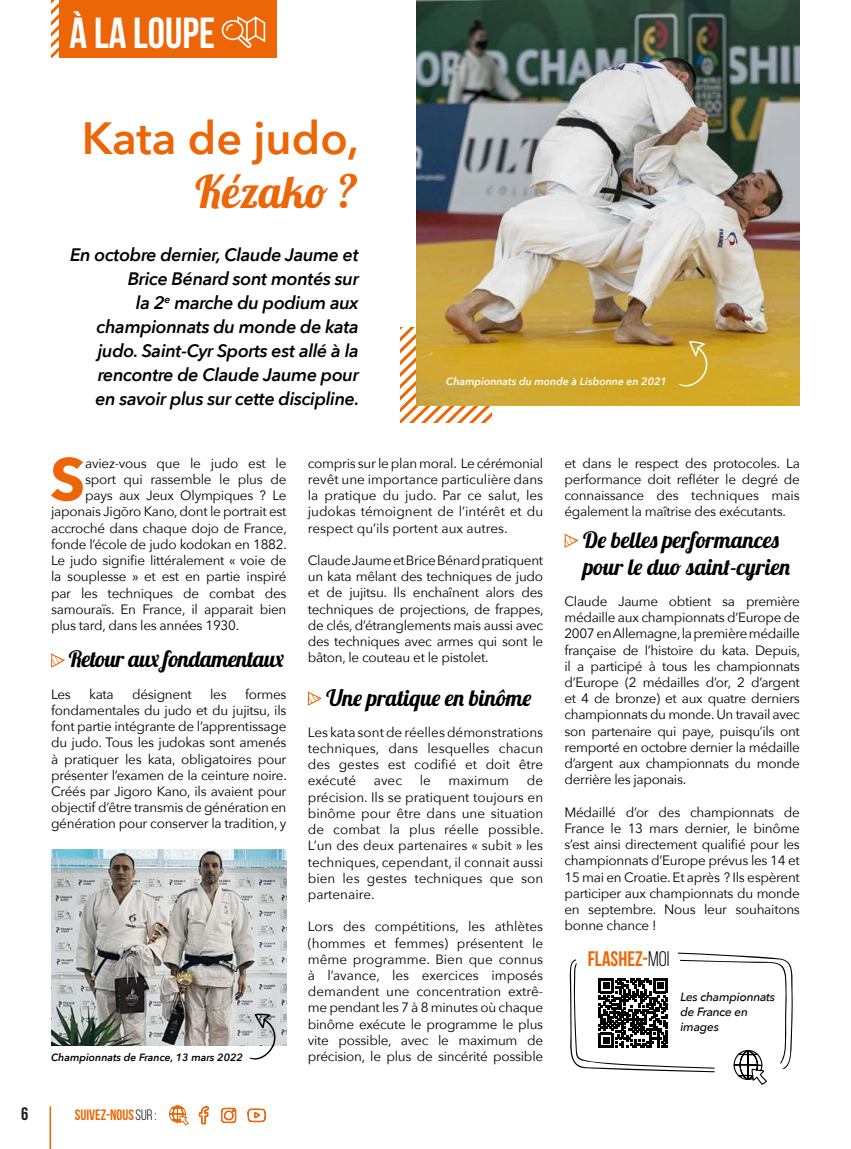
<style>
.page{position:relative;width:851px;height:1149px;background:#fff}
.page>*{position:absolute;margin:0;border:0;box-sizing:border-box;transform-origin:0 0}
.t1{font:700 59.25px "Avenir Next";color:#ec6607}
.t2{font:600 45px "Avenir Next";color:#ec6607}
.t3{font:45px "Lobster";color:#ec6607}
.t4{font:700 43.5px "Bebas Neue";color:#fff}
.t5{font:22.5px/27px "Lobster";color:#000}
.t6{font:22.5px "Lobster";letter-spacing:-.02em;color:#000}
.t7{font:700 21px "Bebas Neue";color:#ec6607}
.t8{font:italic 600 18px/24px "Avenir Next";letter-spacing:-.02em;color:#000;text-align:right}
.t9{font:700 18px "Bebas Neue";color:#000}
.t10{font:700 15px "Bebas Neue";color:#ec6607}
.t11{font:13.5px/16.2px "Avenir Next";letter-spacing:-.02em;color:#000;text-align:justify}
.t12{font:13.5px "Avenir Next";color:#000}
.t13{font:italic 500 12px/15px "Avenir Next";letter-spacing:-.02em;color:#000}
.t14{font:italic 600 10.5px "Avenir Next";color:#fff}
.t15{font:italic 600 10.5px "Avenir Next";color:#000}
.s1{font-weight:400;color:#000}
</style>
<div class="page">
<svg style="left:400px;top:328px;width:92px;height:94px"></svg>
<img style="left:417px;top:0;width:382px;height:405px">
<svg style="left:51px;top:653px;width:14px;height:14px"></svg>
<svg style="left:308px;top:691px;width:13px;height:14px"></svg>
<svg style="left:564px;top:533px;width:14px;height:14px"></svg>
<div style="left:60px;top:0;width:217px;height:21px;background:#ec6607"></div>
<div style="left:60px;top:5px;width:217px;height:52px;background:#ec6607"></div>
<svg style="left:51px;top:0;width:9px;height:57px"></svg>
<svg style="left:221px;top:16px;width:45px;height:32px"></svg>
<hr style="left:50px;top:1106px;width:1px;height:42px;background:#ec6607">
<svg style="left:199px;top:1106px;width:10px;height:18px"></svg>
<svg style="left:221px;top:1107px;width:15px;height:15px"></svg>
<svg style="left:247px;top:1108px;width:19px;height:13px"></svg>
<svg style="left:169px;top:1105px;width:20px;height:19px"></svg>
<svg style="left:569px;top:952px;width:224px;height:133px"></svg>
<img style="left:51px;top:849px;width:235px;height:196px">
<svg style="left:249px;top:1013px;width:29px;height:47px"></svg>
<svg style="left:678px;top:341px;width:31px;height:49px;background:#d3ad39"></svg>
<h3 class="t4" style="left:70px;top:9px;width:147px">À LA LOUPE</h3>
<h2 class="t2" style="left:82px;top:99px;width:279px">Kata de judo,</h2>
<h2 class="t3" style="left:195px;top:162px;width:164px">Kézako ?</h2>
<h3 class="t8" style="left:70px;top:242px;width:291px">En octobre dernier, Claude Jaume et<br>Brice Bénard sont montés sur<br>la 2<sup>e</sup> marche du podium aux championnats du monde de kata judo. Saint-Cyr Sports est allé à la rencontre de Claude Jaume pour<br>en savoir plus sur cette discipline.</h3>
<p class="t14" style="left:446px;top:372px;width:222px">Championnats du monde à Lisbonne en 2021</p>
<h1 class="t1" style="left:50px;top:428px;width:37px">S</h1>
<p class="t11" style="left:85px;top:454px;width:203px">aviez-vous que le judo est le</p>
<p class="t11" style="left:85px;top:470px;width:203px">sport qui rassemble le plus de</p>
<p class="t11" style="left:85px;top:486px;width:203px">pays aux Jeux Olympiques ? Le</p>
<p class="t11" style="left:51px;top:503px;width:237px">japonais Jigōro Kano, dont le portrait est</p>
<p class="t11" style="left:51px;top:519px;width:237px">accroché dans chaque dojo de France,</p>
<p class="t11" style="left:51px;top:535px;width:237px">fonde l’école de judo kodokan en 1882.</p>
<p class="t11" style="left:51px;top:551px;width:237px">Le judo signifie littéralement « voie de</p>
<p class="t11" style="left:51px;top:567px;width:237px">la souplesse » et est en partie inspiré</p>
<p class="t11" style="left:51px;top:584px;width:237px">par les techniques de combat des</p>
<p class="t11" style="left:51px;top:600px;width:237px">samouraïs. En France, il apparait bien</p>
<p class="t11" style="left:51px;top:616px;width:190px">plus tard, dans les années 1930.</p>
<h3 class="t6" style="left:69px;top:644px;width:217px">Retour aux fondamentaux</h3>
<p class="t11" style="left:51px;top:685px;width:21px">Les</p>
<p class="t11" style="left:89px;top:685px;width:26px">kata</p>
<p class="t11" style="left:132px;top:685px;width:61px">désignent</p>
<p class="t11" style="left:210px;top:685px;width:18px">les</p>
<p class="t11" style="left:51px;top:685px;width:237px;text-indent:194px">formes fondamentales du judo et du jujitsu, ils font partie intégrante de l’apprentissage du judo. Tous les judokas sont amenés à pratiquer les kata, obligatoires pour présenter l’examen de la ceinture noire.<br>Créés par Jigoro Kano, ils avaient pour objectif d’être transmis de génération en génération pour conserver la tradition, y</p>
<p class="t15" style="left:51px;top:1048px;width:193px">Championnats de France, 13 mars 2022</p>
<h3 class="t9" style="left:21px;top:1103px;width:9px">6</h3>
<p class="t10" style="left:75px;top:1106px;width:83px">SUIVEZ-NOUS<span class="s1">SUR :</span></p>
<p class="t11" style="left:308px;top:454px;width:237px">compris sur le plan moral. Le cérémonial revêt une importance particulière dans la pratique du judo. Par ce salut, les judokas témoignent de l’intérêt et du respect qu’ils portent aux autres.</p>
<p class="t11" style="left:308px;top:551px;width:237px">Claude Jaume et Brice Bénard pratiquent un kata mêlant des techniques de judo et de jujitsu. Ils enchaînent alors des techniques de projections, de frappes, de clés, d’étranglements mais aussi avec des techniques avec armes qui sont le bâton, le couteau et le pistolet.</p>
<h3 class="t5" style="left:326px;top:683px;width:207px">Une pratique en binôme</h3>
<p class="t11" style="left:308px;top:723px;width:237px">Les kata sont de réelles démonstrations techniques, dans lesquelles chacun des gestes est codifié et doit être exécuté</p>
<p class="t11" style="left:308px;top:771px;width:237px;text-indent:219px">de précision. Ils se pratiquent toujours en binôme pour être dans une situation de combat la plus réelle possible.<br>L’un des deux partenaires « subit » les techniques, cependant, il connait aussi bien les gestes techniques que son partenaire.</p>
<p class="t11" style="left:308px;top:917px;width:237px">Lors des compétitions, les athlètes (hommes et femmes) présentent le même programme. Bien que connus à l’avance, les exercices imposés demandent une concentration extrê&shy;me pendant les 7 à 8 minutes où chaque binôme exécute le programme le plus vite possible, avec le maximum de précision, le plus de sincérité possible</p>
<p class="t11" style="left:374px;top:771px;width:30px">avec</p>
<p class="t11" style="left:419px;top:771px;width:13px">le</p>
<p class="t12" style="left:448px;top:769px;width:62px">maximum</p>
<p class="t11" style="left:564px;top:454px;width:237px">et dans le respect des protocoles. La performance doit refléter le degré de connaissance des techniques mais également la maîtrise des exécutants.</p>
<h3 class="t5" style="left:583px;top:525px;width:209px">De belles performances pour le duo saint-cyrien</h3>
<p class="t11" style="left:564px;top:592px;width:237px">Claude Jaume obtient sa première médaille aux championnats d’Europe de 2007 en Allemagne, la première médaille française de l’histoire du kata. Depuis, il a participé à tous les championnats d’Europe (2 médailles d’or, 2 d’argent et 4 de bronze) et aux quatre derniers championnats du monde. Un travail avec son partenaire qui paye, puisqu’ils ont remporté en octobre dernier la médaille d’argent aux championnats du monde derrière les japonais.</p>
<p class="t11" style="left:564px;top:803px;width:237px">Médaillé d’or des championnats de France le 13 mars dernier, le binôme s’est ainsi directement qualifié pour les championnats d’Europe prévus les 14 et 15 mai en Croatie. Et après ? Ils espèrent participer aux championnats du monde en septembre. Nous leur souhaitons bonne chance !</p>
<h3 class="t7" style="left:587px;top:946px;width:83px">FLASHEZ-<span class="s1">MOI</span></h3>
<p class="t13" style="left:680px;top:988px;width:96px">Les championnats de France en images</p>
</div>
